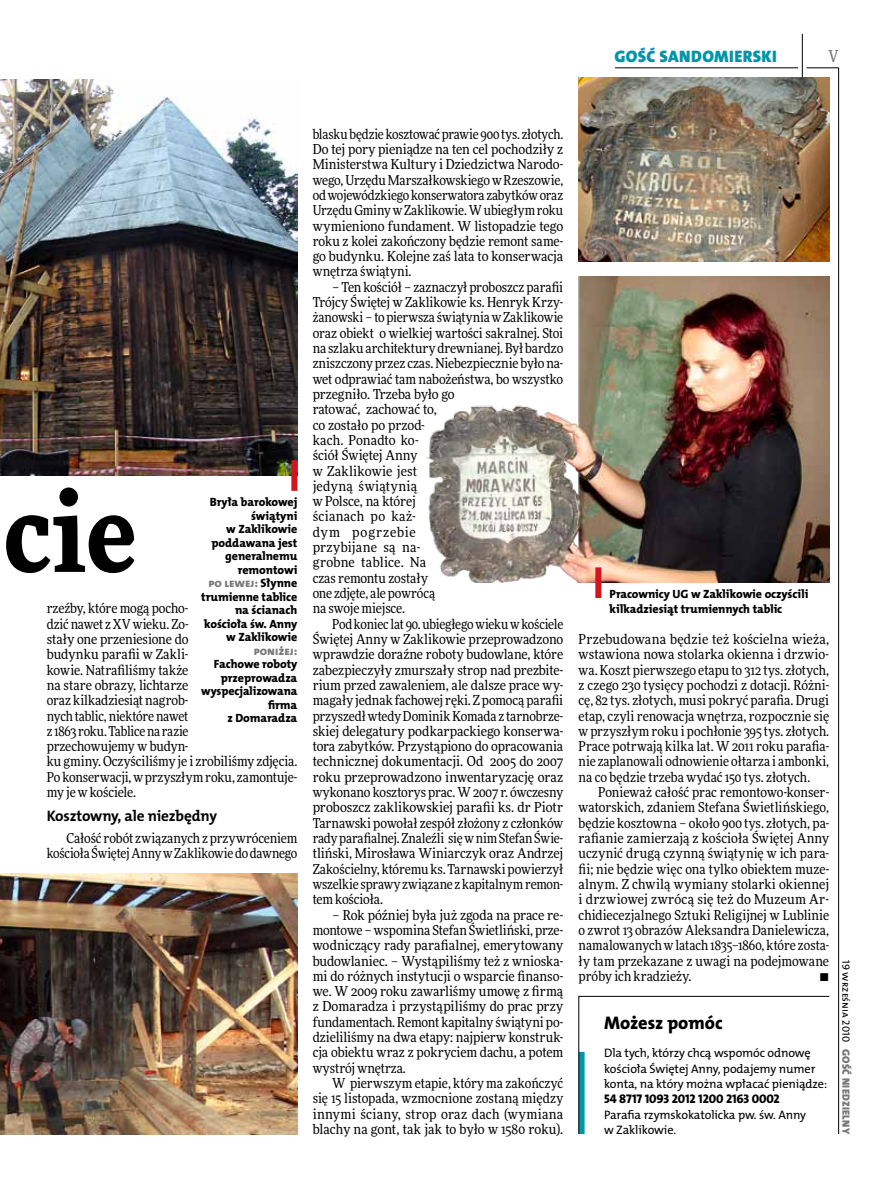
<style>
.page{position:relative;width:893px;height:1191px;background:#fff}
.page>*{position:absolute;margin:0;border:0;box-sizing:border-box;transform-origin:0 0}
.t1{font:900 108px "Freeday Narrow";color:#000}
.t2{font:18.3px "The Mix HP8 Ex Bld";color:#000}
.t3{font:16.65px "The Mix HP9 Blk";letter-spacing:.02em;color:#0096aa}
.t4{font:500 16.5px "Freeday Narrow";color:#787779;scale:.9 1}
.t5{font:15.3px "The Mix HP7 Bld";color:#000}
.t6{font:13.65px/15.3px "Freeday Narrow News";letter-spacing:-.005em;color:#000;text-align:justify}
.t7{font:12.6px "The Mix HP8 Ex Bld";letter-spacing:-.01em;color:#000}
.t8{font:12.3px/15.3px "The Mix HP5 Plain";letter-spacing:-.01em;color:#000}
.t9{font:12px/13.5px "The Mix HP8 Ex Bld";letter-spacing:-.005em;color:#000;text-align:right}
.t10{font:12px "The Mix HP8 Ex Bld";color:#787779}
.t11{font:10.5px "The Mix HP9 Blk";letter-spacing:.025em;color:#787779}
.t12{font:10.5px "The Mix HP5 Plain";color:#000}
.s1{color:#787779}
</style>
<div class="page">
<hr style="left:806px;top:68px;width:33px;height:1px;background:#000">
<hr style="left:615px;top:68px;width:183px;height:1px;background:#000">
<hr style="left:838px;top:68px;width:1px;height:1066px;background:#000">
<hr style="left:802px;top:34px;width:1px;height:43px;background:#000">
<svg style="left:578px;top:996px;width:252px;height:138px"></svg>
<img style="left:579px;top:77px;width:250px;height:184px">
<img style="left:0;top:873px;width:297px;height:261px">
<img style="left:427px;top:277px;width:402px;height:306px">
<img style="left:0;top:79px;width:297px;height:396px">
<div style="left:291px;top:460px;width:6px;height:31px;background:#d3151f"></div>
<div style="left:595px;top:567px;width:6px;height:31px;background:#d3151f"></div>
<p class="t3" style="left:615px;top:46px;width:164px">GOŚĆ SANDOMIERSKI</p>
<p class="t4" style="left:828px;top:46px;width:13px">V</p>
<h1 class="t1" style="left:4px;top:462px;width:134px">cie</h1>
<p class="t9" style="left:201px;top:495px;width:98px">Bryła barokowej świątyni<br>w Zaklikowie poddawana jest generalnemu remontowi<br><span class="s1">po lewej:</span> Słynne trumienne tablice na ścianach kościoła św. Anny w Zaklikowie</p>
<p class="t10" style="left:254px;top:643px;width:45px">poniżej:</p>
<p class="t9" style="left:201px;top:657px;width:98px">Fachowe roboty przeprowadza wyspecjalizowana firma<br>z Domaradza</p>
<p class="t6" style="left:47px;top:600px;width:252px;text-align:left">rzeźby, które mogą pocho-<br>dzić nawet z XV wieku. Zo-<br>stały one przeniesione do<br>budynku parafii w Zakli-<br>kowie. Natrafiliśmy także<br>na stare obrazy, lichtarze<br>oraz kilkadziesiąt nagrob-<br>nych tablic, niektóre nawet<br>z 1863 roku. Tablice na razie<br>przechowujemy w budyn-<br>ku gminy. Oczyściliśmy je i zrobiliśmy zdjęcia.<br>Po konserwacji, w przyszłym roku, zamontuje&shy;my je w kościele.</p>
<p class="t5" style="left:47px;top:806px;width:172px">Kosztowny, ale niezbędny</p>
<p class="t6" style="left:47px;top:830px;width:252px;text-align:right">Całość robót związanych z przywróceniem kościoła Świętej Anny w Zaklikowie do dawnego</p>
<p class="t6" style="left:313px;top:126px;width:252px">blasku będzie kosztować prawie 900 tys. złotych.<br>Do tej pory pieniądze na ten cel pochodziły z Ministerstwa Kultury i Dziedzictwa Narodo&shy;wego, Urzędu Marszałkowskiego w Rzeszowie, od wojewódzkiego konserwatora zabytków oraz Urzędu Gminy w Zaklikowie. W ubiegłym roku wymieniono fundament. W listopadzie tego roku z kolei zakończony będzie remont same&shy;go budynku. Kolejne zaś lata to konserwacja wnętrza świątyni.</p>
<p class="t6" style="left:313px;top:279px;width:252px;text-align:left;text-indent:20px">– Ten kościół – zaznaczył proboszcz parafii<br>Trójcy Świętej w Zaklikowie ks. Henryk Krzy&shy;żanowski – to pierwsza świątynia w Zaklikowie oraz obiekt o wielkiej wartości sakralnej. Stoi na szlaku architektury drewnianej. Był bardzo zniszczony przez czas. Niebezpiecznie było na&shy;wet odprawiać tam nabożeństwa, bo wszystko przegniło. Trzeba było go<br>ratować, zachować to,<br>co zostało po przod-<br>kach. Ponadto ko-<br>ściół Świętej Anny<br>w Zaklikowie jest<br>jedyną świątynią<br>w Polsce, na której<br>ścianach po każ-<br>dym pogrzebie<br>przybijane są na-<br>grobne tablice. Na<br>czas remontu zostały<br>one zdjęte, ale powrócą<br>na swoje miejsce.</p>
<p class="t6" style="left:313px;top:616px;width:252px;text-indent:20px">Pod koniec lat 90. ubiegłego wieku w kościele Świętej Anny w Zaklikowie przeprowadzono wprawdzie doraźne roboty budowlane, które zabezpieczyły zmurszały strop nad prezbite&shy;rium przed zawaleniem, ale dalsze prace wy&shy;magały jednak fachowej ręki. Z pomocą parafii przyszedł wtedy Dominik Komada z tarnobrze&shy;skiej delegatury podkarpackiego konserwa&shy;tora zabytków. Przystąpiono do opracowania technicznej dokumentacji. Od 2005 do 2007 roku przeprowadzono inwentaryzację oraz wykonano kosztorys prac. W 2007 r. ówczesny proboszcz zaklikowskiej parafii ks. dr Piotr Tarnawski powołał zespół złożony z członków rady parafialnej. Znaleźli się w nim Stefan Świe&shy;tliński, Mirosława Winiarczyk oraz Andrzej Zakościelny, któremu ks. Tarnawski powierzył wszelkie sprawy związane z kapitalnym remon&shy;tem kościoła.</p>
<p class="t6" style="left:313px;top:907px;width:252px;text-indent:20px">– Rok później była już zgoda na prace re&shy;montowe – wspomina Stefan Świetliński, prze&shy;wodniczący rady parafialnej, emerytowany budowlaniec. – Wystąpiliśmy też z wnioska&shy;mi do różnych instytucji o wsparcie finanso&shy;we. W 2009 roku zawarliśmy umowę z firmą z Domaradza i przystąpiliśmy do prac przy fundamentach. Remont kapitalny świątyni po&shy;dzieliliśmy na dwa etapy: najpierw konstruk&shy;cja obiektu wraz z pokryciem dachu, a potem wystrój wnętrza.</p>
<p class="t6" style="left:313px;top:1075px;width:252px;text-indent:20px">W pierwszym etapie, który ma zakończyć się 15 listopada, wzmocnione zostaną między innymi ściany, strop oraz dach (wymiana blachy na gont, tak jak to było w 1580 roku).</p>
<p class="t9" style="left:610px;top:586px;width:200px;line-height:15.3px;text-align:left">Pracownicy UG w Zaklikowie oczyścili kilkadziesiąt trumiennych tablic</p>
<p class="t6" style="left:579px;top:631px;width:252px">Przebudowana będzie też kościelna wieża, wstawiona nowa stolarka okienna i drzwio&shy;wa. Koszt pierwszego etapu to 312 tys. złotych, z czego 230 tysięcy pochodzi z dotacji. Różni&shy;cę, 82 tys. złotych, musi pokryć parafia. Drugi etap, czyli renowacja wnętrza, rozpocznie się w przyszłym roku i pochłonie 395 tys. złotych.<br>Prace potrwają kilka lat. W 2011 roku parafia&shy;nie zaplanowali odnowienie ołtarza i ambonki, na co będzie trzeba wydać 150 tys. złotych.</p>
<p class="t6" style="left:579px;top:784px;width:252px;text-indent:20px">Ponieważ całość prac remontowo-konser&shy;watorskich, zdaniem Stefana Świetlińskiego, będzie kosztowna – około 900 tys. złotych, pa&shy;rafianie zamierzają z kościoła Świętej Anny uczynić drugą czynną świątynię w ich para&shy;fii; nie będzie więc ona tylko obiektem muze&shy;alnym. Z chwilą wymiany stolarki okiennej i drzwiowej zwrócą się też do Muzeum Ar&shy;chidiecezjalnego Sztuki Religijnej w Lublinie o zwrot 13 obrazów Aleksandra Danielewicza, namalowanych w latach 1835–1860, które zosta&shy;ły tam przekazane z uwagi na podejmowane próby ich kradzieży.</p>
<p class="t6" style="left:820px;top:968px;width:11px">•</p>
<h2 class="t2" style="left:604px;top:1011px;width:120px">Możesz pomóc</h2>
<p class="t8" style="left:604px;top:1045px;width:225px">Dla tych, którzy chcą wspomóc odnowę kościoła Świętej Anny, podajemy numer konta, na który można wpłacać pieniądze:</p>
<p class="t7" style="left:604px;top:1091px;width:177px">54 8717 1093 2012 1200 2163 0002</p>
<p class="t8" style="left:604px;top:1107px;width:204px">Parafia rzymskokatolicka pw. św. Anny w Zaklikowie.</p>
<p class="t12" style="left:853px;top:960px;width:84px;rotate:90deg">19 września 2010</p>
<p class="t11" style="left:853px;top:1049px;width:86px;rotate:90deg">GOŚĆ NIEDZIELNY</p>
</div>
